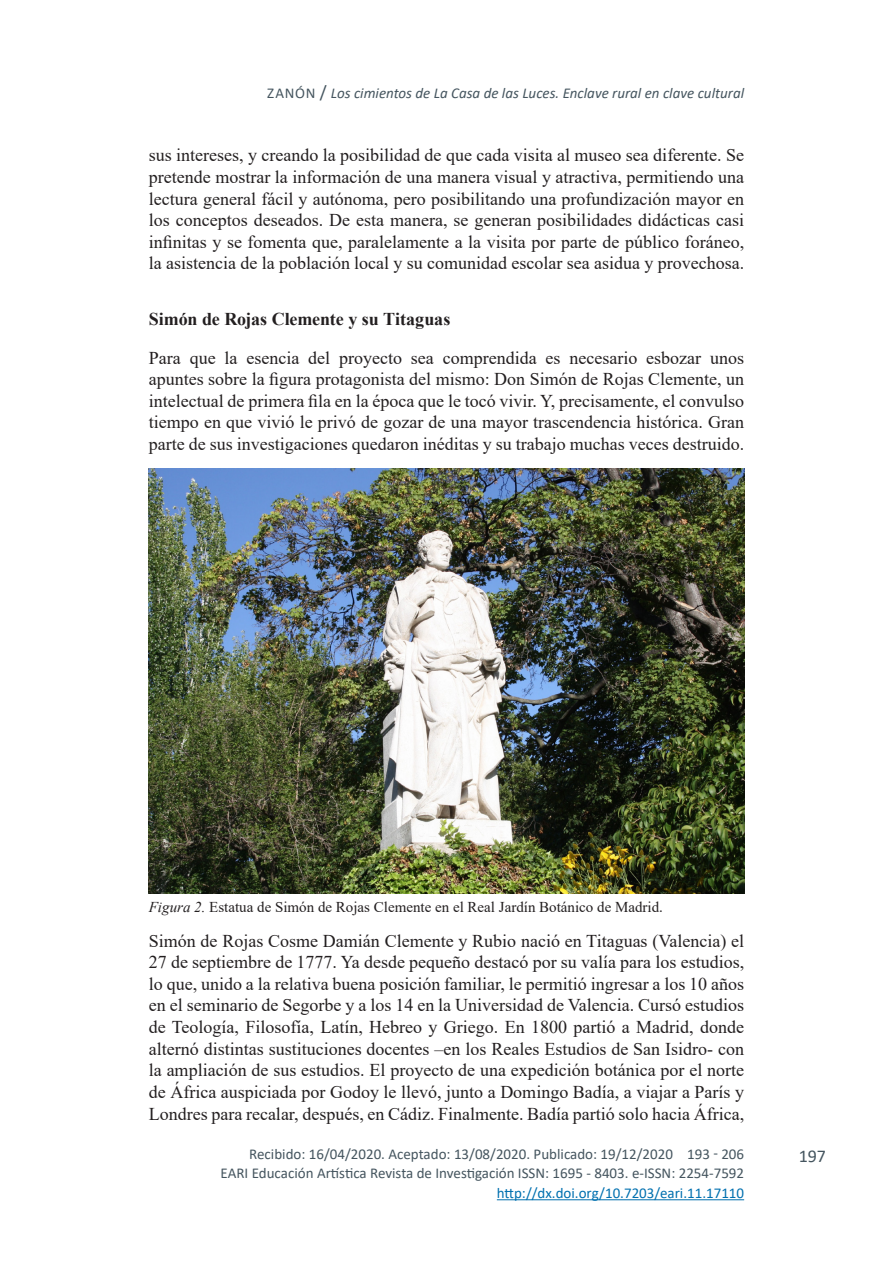
<style>
.page{position:relative;width:893px;height:1263px;background:#fff}
.page>*{position:absolute;margin:0;border:0;box-sizing:border-box;transform-origin:0 0}
.texto_normal{font:18px/21.6px "Times New Roman";color:#231f20;text-align:justify}
.Subtitulos{font:700 18px "Times New Roman";letter-spacing:-.005em;color:#231f20}
.t1{font:18px "Calibri";color:#45555f}
.Publicacion{font:15px "Calibri";color:#45555f}
.Pies_foto{font:15px "Times New Roman";color:#231f20}
.Cabacera_derecha{font:italic 15px "Calibri";color:#45555f}
.DOI_derecha{font:15px "Calibri";color:#0070af}
.s1{font-style:normal}
.s2{font-style:normal;font-size:18px}
.s3{font-style:italic}
</style>
<div class="page">
<img style="left:149px;top:469px;width:595px;height:425px">
<hr style="left:497px;top:1199px;width:247px;height:1px;background:#0070af">
<p class="Cabacera_derecha" style="left:267px;top:82px;width:478px"><span class="s1">ZANÓN</span> <span class="s2">/</span> Los cimientos de La Casa de las Luces. Enclave rural en clave cultural</p>
<p class="texto_normal" style="left:149px;top:144px;width:597px">sus intereses, y creando la posibilidad de que cada visita al museo sea diferente. Se pretende mostrar la información de una manera visual y atractiva, permitiendo una lectura general fácil y autónoma, pero posibilitando una profundización mayor en los conceptos deseados. De esta manera, se generan posibilidades didácticas casi infinitas y se fomenta que, paralelamente a la visita por parte de público foráneo, la asistencia de la población local y su comunidad escolar sea asidua y provechosa.</p>
<p class="Subtitulos" style="left:149px;top:306px;width:303px">Simón de Rojas Clemente y su Titaguas</p>
<p class="texto_normal" style="left:149px;top:346px;width:597px">Para que la esencia del proyecto sea comprendida es necesario esbozar unos apuntes sobre la figura protagonista del mismo: Don Simón de Rojas Clemente, un intelectual de primera fila en la época que le tocó vivir. Y, precisamente, el convulso tiempo en que vivió le privó de gozar de una mayor trascendencia histórica. Gran parte de sus investigaciones quedaron inéditas y su trabajo muchas veces destruido.</p>
<p class="Pies_foto" style="left:149px;top:896px;width:516px"><span class="s3">Figura 2.</span> Estatua de Simón de Rojas Clemente en el Real Jardín Botánico de Madrid.</p>
<p class="texto_normal" style="left:149px;top:929px;width:597px">Simón de Rojas Cosme Damián Clemente y Rubio nació en Titaguas (Valencia) el 27 de septiembre de 1777. Ya desde pequeño destacó por su valía para los estudios, lo que, unido a la relativa buena posición familiar, le permitió ingresar a los 10 años en el seminario de Segorbe y a los 14 en la Universidad de Valencia. Cursó estudios de Teología, Filosofía, Latín, Hebreo y Griego. En 1800 partió a Madrid, donde alternó distintas sustituciones docentes –en los Reales Estudios de San Isidro- con la ampliación de sus estudios. El proyecto de una expedición botánica por el norte de África auspiciada por Godoy le llevó, junto a Domingo Badía, a viajar a París y Londres para recalar, después, en Cádiz. Finalmente. Badía partió solo hacia África,</p>
<p class="Publicacion" style="left:249px;top:1144px;width:425px">Recibido: 16/04/2020. Aceptado: 13/08/2020. Publicado: 19/12/2020</p>
<p class="Publicacion" style="left:687px;top:1144px;width:58px">193 - 206</p>
<p class="DOI_derecha" style="left:497px;top:1183px;width:249px">http://dx.doi.org/10.7203/eari.11.17110</p>
<p class="Publicacion" style="left:221px;top:1162px;width:525px">EARI Educación Artística Revista de Investigación ISSN: 1695 - 8403. e-ISSN: 2254-7592</p>
<p class="t1" style="left:799px;top:1143px;width:29px">197</p>
</div>
